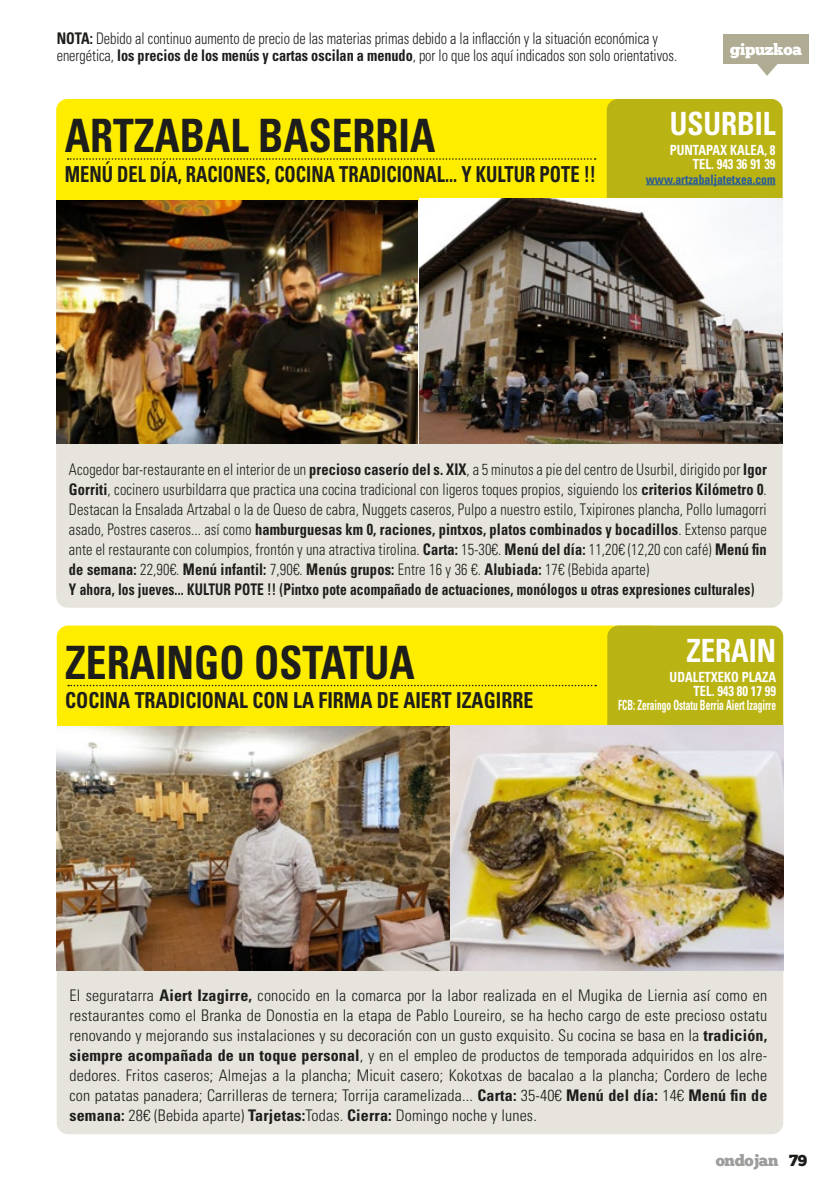
<style>
.page{position:relative;width:840px;height:1191px;background:#fff}
.page>*{position:absolute;margin:0;border:0;box-sizing:border-box;transform-origin:0 0}
.t1{font:700 condensed 46px "Univers";color:#1d1d1b;scale:.9 1}
.t2{font:700 condensed 32px "Univers";color:#fff;scale:.9 1}
.t3{font:700 condensed 22px "Univers";color:#1d1d1b;scale:.84 1}
.t4{font:700 condensed 22px "Univers";color:#1d1d1b;scale:.9 1}
.t5{font:300 condensed 16px/20px "Univers";letter-spacing:.01em;color:#1d1d1b;scale:.9 1}
.t6{font:300 condensed 16px/20px "Univers";letter-spacing:.01em;color:#1d1d1b;text-align:justify}
.t7{font:300 condensed 16px/17px "Univers";letter-spacing:.01em;color:#1d1d1b;scale:.89 1}
.t8{font:16px "Chunk Five Ex";letter-spacing:-.02em;color:#9d9d9c}
.t9{font:16px "Chunk Five Ex";letter-spacing:-.02em;color:#fff}
.t10{font:700 condensed 14px/14px "Univers";color:#fff;text-align:right;scale:.9 1}
.t11{font:700 condensed 13px "Univers";color:#275b9b;scale:.9 1}
.s1{font-weight:700}
.s2{color:#1d1d1b}
</style>
<div class="page">
<div style="left:56px;top:383px;width:726px;height:224px;background:#e6e4dd;border-radius:11px"></div>
<div style="left:56px;top:99px;width:604px;height:102px;background:#ffed00;border-radius:11px"></div>
<div style="left:56px;top:150px;width:352px;height:51px;background:#ffed00"></div>
<div style="left:606px;top:99px;width:176px;height:113px;background:#b9b313;border-radius:11px"></div>
<hr style="left:645px;top:184px;width:130px;height:1px;background:#275b9b">
<svg style="left:68px;top:158px;width:527px;height:2px"></svg>
<img style="left:56px;top:200px;width:361px;height:244px">
<img style="left:419px;top:199px;width:363px;height:245px">
<div style="left:57px;top:909px;width:725px;height:225px;background:#e6e4dd;border-radius:11px"></div>
<div style="left:57px;top:625px;width:603px;height:102px;background:#ffed00;border-radius:11px"></div>
<div style="left:57px;top:676px;width:351px;height:51px;background:#ffed00"></div>
<div style="left:607px;top:625px;width:175px;height:114px;background:#b9b313;border-radius:11px"></div>
<svg style="left:68px;top:685px;width:528px;height:1px"></svg>
<img style="left:57px;top:725px;width:725px;height:245px">
<svg style="left:757px;top:64px;width:20px;height:12px"></svg>
<div style="left:722px;top:34px;width:86px;height:30px;background:#b0ac94"></div>
<p class="t7" style="left:57px;top:30px;width:698px"><span class="s1">NOTA:</span> Debido al continuo aumento de precio de las materias primas debido a la inflacción y la situación económica y energética, <span class="s1">los precios de los menús y cartas oscilan a menudo</span>, por lo que los aquí indicados son solo orientativos.</p>
<p class="t9" style="left:729px;top:37px;width:73px">gipuzkoa</p>
<h1 class="t1" style="left:65px;top:108px;width:413px">ARTZABAL BASERRIA</h1>
<h3 class="t3" style="left:65px;top:160px;width:633px">MENÚ DEL DÍA, RACIONES, COCINA TRADICIONAL... Y KULTUR POTE !!</h3>
<h2 class="t2" style="left:669px;top:104px;width:119px">USURBIL</h2>
<p class="t10" style="left:669px;top:143px;width:119px">PUNTAPAX KALEA, 8<br>TEL. 943 36 91 39</p>
<p class="t11" style="left:645px;top:171px;width:145px">www.artzabaljatetxea.com</p>
<p class="t5" style="left:69px;top:459px;width:776px">Acogedor bar-restaurante en el interior de un <span class="s1">precioso caserío del s. XIX</span>, a 5 minutos a pie del centro de Usurbil, dirigido por <span class="s1">Igor Gorriti</span>, cocinero usurbildarra que practica una cocina tradicional con ligeros toques propios, siguiendo los <span class="s1">criterios Kilómetro 0</span>.<br>Destacan la Ensalada Artzabal o la de Queso de cabra, Nuggets caseros, Pulpo a nuestro estilo, Txipirones plancha, Pollo lumagorri asado, Postres caseros... así como <span class="s1">hamburguesas km 0, raciones, pintxos, platos combinados y bocadillos</span>. Extenso parque ante el restaurante con columpios, frontón y una atractiva tirolina. <span class="s1">Carta:</span> 15-30€. <span class="s1">Menú del día:</span> 11,20€ (12,20 con café) <span class="s1">Menú fin de semana:</span> 22,90€. <span class="s1">Menú infantil:</span> 7,90€. <span class="s1">Menús grupos:</span> Entre 16 y 36 €. <span class="s1">Alubiada:</span> 17€ (Bebida aparte)<br><span class="s1">Y ahora, los jueves... KULTUR POTE !! (Pintxo pote acompañado de actuaciones, monólogos u otras expresiones culturales)</span></p>
<h1 class="t1" style="left:65px;top:634px;width:390px">ZERAINGO OSTATUA</h1>
<h2 class="t2" style="left:686px;top:631px;width:101px">ZERAIN</h2>
<p class="t10" style="left:617px;top:670px;width:177px">UDALETXEKO PLAZA<br>TEL. 943 80 17 99<br>FCB: Zeraingo Ostatu Berria Aiert Izagirre</p>
<h3 class="t4" style="left:65px;top:687px;width:521px">COCINA TRADICIONAL CON LA FIRMA DE AIERT IZAGIRRE</h3>
<p class="t6" style="left:69px;top:985px;width:699px">El seguratarra <span class="s1">Aiert Izagirre,</span> conocido en la comarca por la labor realizada en el Mugika de Liernia así como en restaurantes como el Branka de Donostia en la etapa de Pablo Loureiro, se ha hecho cargo de este precioso ostatu renovando y mejorando sus instalaciones y su decoración con un gusto exquisito. Su cocina se basa en la <span class="s1">tradición, siempre acompañada de un toque personal</span>, y en el empleo de productos de temporada adquiridos en los alre&shy;dedores. Fritos caseros; Almejas a la plancha; Micuit casero; Kokotxas de bacalao a la plancha; Cordero de leche con patatas panadera; Carrilleras de ternera; Torrija caramelizada... <span class="s1">Carta:</span> 35-40€ <span class="s1">Menú del día:</span> 14€ <span class="s1">Menú fin de semana:</span> 28€ (Bebida aparte) <span class="s1">Tarjetas:</span>Todas. <span class="s1">Cierra:</span> Domingo noche y lunes.</p>
<p class="t8" style="left:715px;top:1148px;width:93px">ondojan <span class="s2">79</span></p>
</div>
